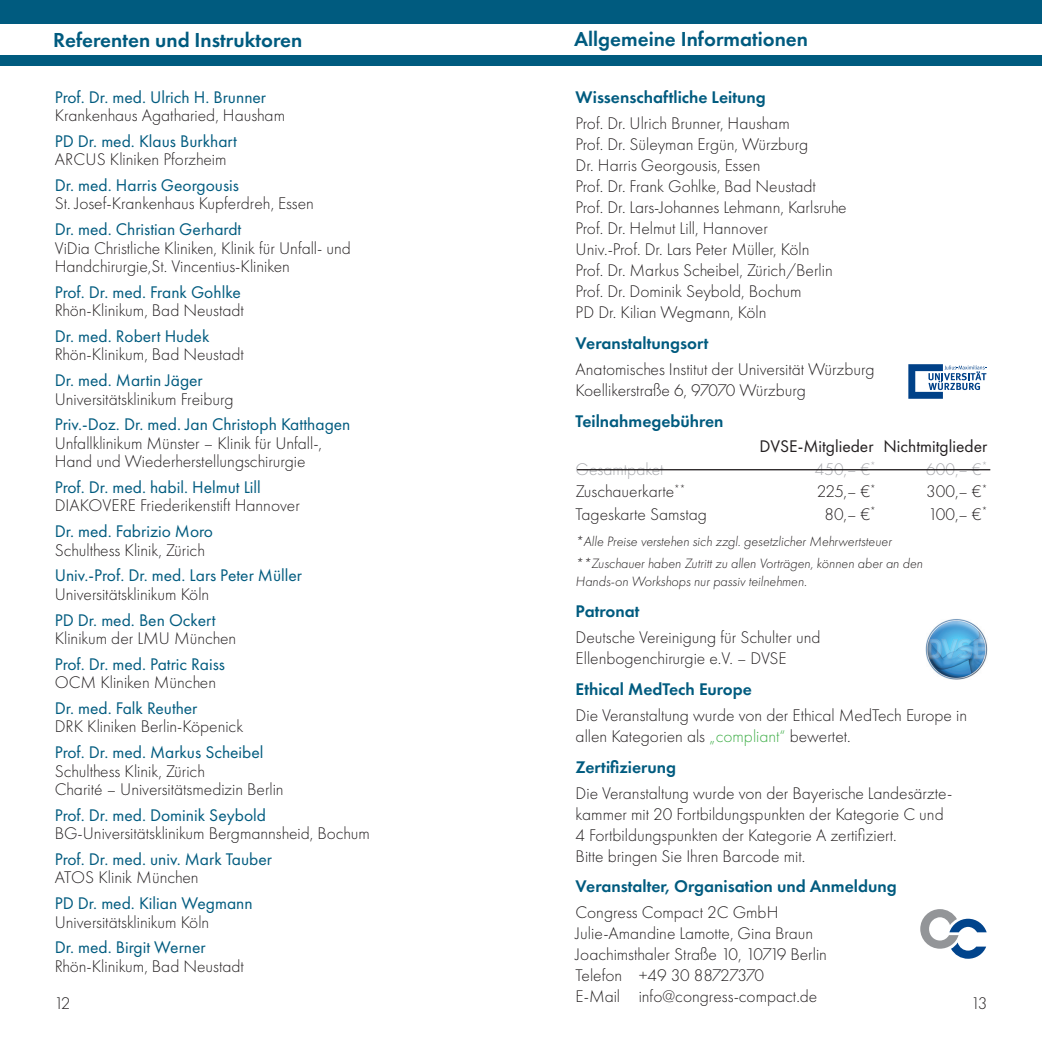
<style>
.page{position:relative;width:1042px;height:1042px;background:#fff}
.page>*{position:absolute;margin:0;border:0;box-sizing:border-box;transform-origin:0 0}
.Headline{font:600 21px "Futura PT";color:#005b7f}
.Fließtext{font:300 17.5px/21px "Futura PT";color:#231f20}
.Adresse{font:300 17.5px/18.4px "Futura PT";color:#231f20}
.Referent{font:17.5px "Futura PT";color:#005b7f}
.Headline-2{font:600 17.5px "Futura PT";color:#005b7f}
.Headline-3{font:17.5px "Futura PT";color:#231f20}
.Fließtext-2{font:300 17.5px "Futura PT";color:#a8a9ad}
.Fließtext-3{font:italic 300 14px/17.5px "Futura PT";color:#231f20}
.s1{color:#40ae49}
</style>
<div class="page">
<div style="left:0;top:0;width:1042px;height:65px;background:#005b7f"></div>
<div style="left:0;top:24px;width:1042px;height:31px;background:#fff"></div>
<svg style="left:920px;top:909px;width:66px;height:50px"></svg>
<svg style="left:908px;top:364px;width:78px;height:35px"></svg>
<img style="left:925px;top:619px;width:62px;height:61px">
<hr style="left:577px;top:469px;width:413px;height:1px;background:#231f20">
<p class="Headline" style="left:53px;top:27px;width:251px">Referenten und Instruktoren</p>
<p class="Headline" style="left:574px;top:26px;width:235px">Allgemeine Informationen</p>
<p class="Headline-2" style="left:576px;top:86px;width:192px">Wissenschaftliche Leitung</p>
<p class="Fließtext" style="left:576px;top:112px;width:216px">Prof. Dr. Ulrich Brunner, Hausham</p>
<p class="Fließtext" style="left:576px;top:133px;width:234px">Prof. Dr. Süleyman Ergün, Würzburg</p>
<p class="Fließtext" style="left:576px;top:154px;width:186px">Dr. Harris Georgousis, Essen</p>
<p class="Fließtext" style="left:576px;top:175px;width:242px">Prof. Dr. Frank Gohlke, Bad Neustadt</p>
<p class="Fließtext" style="left:576px;top:196px;width:273px">Prof. Dr. Lars-Johannes Lehmann, Karlsruhe</p>
<p class="Fließtext" style="left:576px;top:217px;width:194px">Prof. Dr. Helmut Lill, Hannover</p>
<p class="Fließtext" style="left:576px;top:238px;width:235px">Univ.-Prof. Dr. Lars Peter Müller, Köln</p>
<p class="Fließtext" style="left:576px;top:259px;width:259px">Prof. Dr. Markus Scheibel, Zürich/Berlin</p>
<p class="Fließtext" style="left:576px;top:280px;width:227px">Prof. Dr. Dominik Seybold, Bochum</p>
<p class="Fließtext" style="left:576px;top:301px;width:192px">PD Dr. Kilian Wegmann, Köln</p>
<p class="Headline-2" style="left:576px;top:332px;width:135px">Veranstaltungsort</p>
<p class="Fließtext" style="left:576px;top:358px;width:300px">Anatomisches Institut der Universität Würzburg</p>
<p class="Fließtext" style="left:576px;top:379px;width:232px">Koellikerstraße 6, 97070 Würzburg</p>
<p class="Headline-2" style="left:576px;top:410px;width:149px">Teilnahmegebühren</p>
<p class="Headline-3" style="left:759px;top:436px;width:229px">DVSE-Mitglieder Nichtmitglieder</p>
<p class="Fließtext-2" style="left:576px;top:459px;width:89px">Gesamtpaket</p>
<p class="Fließtext-2" style="left:815px;top:459px;width:63px">450,– €<sup>*</sup></p>
<p class="Fließtext-2" style="left:926px;top:459px;width:63px">600,– €<sup>*</sup></p>
<p class="Fließtext" style="left:576px;top:481px;width:111px">Zuschauerkarte<sup>**</sup></p>
<p class="Fließtext" style="left:816px;top:481px;width:61px">225,– €<sup>*</sup></p>
<p class="Fließtext" style="left:926px;top:481px;width:63px">300,– €<sup>*</sup></p>
<p class="Fließtext" style="left:576px;top:504px;width:133px">Tageskarte Samstag</p>
<p class="Fließtext" style="left:824px;top:504px;width:53px">80,– €<sup>*</sup></p>
<p class="Fließtext" style="left:928px;top:504px;width:61px">100,– €<sup>*</sup></p>
<p class="Fließtext-3" style="left:576px;top:532px;width:317px">*Alle Preise verstehen sich zzgl. gesetzlicher Mehrwertsteuer</p>
<p class="Fließtext-3" style="left:576px;top:555px;width:348px">**Zuschauer haben Zutritt zu allen Vorträgen, können aber an den<br>Hands-on Workshops nur passiv teilnehmen.</p>
<p class="Headline-2" style="left:576px;top:600px;width:65px">Patronat</p>
<p class="Fließtext" style="left:576px;top:626px;width:246px">Deutsche Vereinigung für Schulter und<br>Ellenbogenchirurgie e.V. – DVSE</p>
<p class="Headline-2" style="left:576px;top:678px;width:178px">Ethical MedTech Europe</p>
<p class="Fließtext" style="left:576px;top:704px;width:393px">Die Veranstaltung wurde von der Ethical MedTech Europe in allen Kategorien als <span class="s1">„compliant“</span> bewertet.</p>
<p class="Headline-2" style="left:576px;top:756px;width:102px">Zertifizierung</p>
<p class="Fließtext" style="left:576px;top:782px;width:376px">Die Veranstaltung wurde von der Bayerische Landesärzte&shy;kammer mit 20 Fortbildungspunkten der Kategorie C und 4 Fortbildungspunkten der Kategorie A zertifiziert.<br>Bitte bringen Sie Ihren Barcode mit.</p>
<p class="Headline-2" style="left:576px;top:875px;width:322px">Veranstalter, Organisation und Anmeldung</p>
<p class="Fließtext" style="left:576px;top:902px;width:204px">Congress Compact 2C GmbH</p>
<p class="Fließtext" style="left:576px;top:923px;width:239px">Julie-Amandine Lamotte, Gina Braun</p>
<p class="Fließtext" style="left:576px;top:944px;width:253px">Joachimsthaler Straße 10, 10719 Berlin</p>
<p class="Fließtext" style="left:576px;top:965px;width:190px">Telefon +49 30 88727370</p>
<p class="Fließtext" style="left:576px;top:986px;width:243px">E-Mail info@congress-compact.de</p>
<p class="Referent" style="left:55px;top:86px;width:213px">Prof. Dr. med. Ulrich H. Brunner</p>
<p class="Adresse" style="left:55px;top:106px;width:232px">Krankenhaus Agatharied, Hausham</p>
<p class="Referent" style="left:55px;top:131px;width:184px">PD Dr. med. Klaus Burkhart</p>
<p class="Adresse" style="left:55px;top:150px;width:173px">ARCUS Kliniken Pforzheim</p>
<p class="Referent" style="left:55px;top:175px;width:186px">Dr. med. Harris Georgousis</p>
<p class="Adresse" style="left:55px;top:195px;width:261px">St. Josef-Krankenhaus Kupferdreh, Essen</p>
<p class="Referent" style="left:55px;top:219px;width:188px">Dr. med. Christian Gerhardt</p>
<p class="Adresse" style="left:55px;top:239px;width:298px">ViDia Christliche Kliniken, Klinik für Unfall- und<br>Handchirurgie,St. Vincentius-Kliniken</p>
<p class="Referent" style="left:55px;top:282px;width:188px">Prof. Dr. med. Frank Gohlke</p>
<p class="Adresse" style="left:55px;top:301px;width:191px">Rhön-Klinikum, Bad Neustadt</p>
<p class="Referent" style="left:55px;top:326px;width:156px">Dr. med. Robert Hudek</p>
<p class="Adresse" style="left:55px;top:345px;width:191px">Rhön-Klinikum, Bad Neustadt</p>
<p class="Referent" style="left:55px;top:370px;width:150px">Dr. med. Martin Jäger</p>
<p class="Adresse" style="left:55px;top:390px;width:180px">Universitätsklinikum Freiburg</p>
<p class="Referent" style="left:55px;top:414px;width:297px">Priv.-Doz. Dr. med. Jan Christoph Katthagen</p>
<p class="Adresse" style="left:55px;top:434px;width:269px">Unfallklinikum Münster – Klinik für Unfall-,<br>Hand und Wiederherstellungschirurgie</p>
<p class="Referent" style="left:55px;top:477px;width:208px">Prof. Dr. med. habil. Helmut Lill</p>
<p class="Adresse" style="left:55px;top:496px;width:247px">DIAKOVERE Friederikenstift Hannover</p>
<p class="Referent" style="left:55px;top:521px;width:160px">Dr. med. Fabrizio Moro</p>
<p class="Adresse" style="left:55px;top:541px;width:152px">Schulthess Klinik, Zürich</p>
<p class="Referent" style="left:55px;top:565px;width:249px">Univ.-Prof. Dr. med. Lars Peter Müller</p>
<p class="Adresse" style="left:55px;top:585px;width:156px">Universitätsklinikum Köln</p>
<p class="Referent" style="left:55px;top:609px;width:162px">PD Dr. med. Ben Ockert</p>
<p class="Adresse" style="left:55px;top:629px;width:183px">Klinikum der LMU München</p>
<p class="Referent" style="left:55px;top:653px;width:172px">Prof. Dr. med. Patric Raiss</p>
<p class="Adresse" style="left:55px;top:673px;width:163px">OCM Kliniken München</p>
<p class="Referent" style="left:55px;top:698px;width:144px">Dr. med. Falk Reuther</p>
<p class="Adresse" style="left:55px;top:717px;width:190px">DRK Kliniken Berlin-Köpenick</p>
<p class="Referent" style="left:55px;top:742px;width:210px">Prof. Dr. med. Markus Scheibel</p>
<p class="Adresse" style="left:55px;top:762px;width:152px">Schulthess Klinik, Zürich</p>
<p class="Adresse" style="left:55px;top:780px;width:230px">Charité – Universitätsmedizin Berlin</p>
<p class="Referent" style="left:55px;top:804px;width:213px">Prof. Dr. med. Dominik Seybold</p>
<p class="Adresse" style="left:55px;top:824px;width:317px">BG-Universitätsklinikum Bergmannsheid, Bochum</p>
<p class="Referent" style="left:55px;top:849px;width:219px">Prof. Dr. med. univ. Mark Tauber</p>
<p class="Adresse" style="left:55px;top:868px;width:145px">ATOS Klinik München</p>
<p class="Referent" style="left:55px;top:893px;width:199px">PD Dr. med. Kilian Wegmann</p>
<p class="Adresse" style="left:55px;top:913px;width:156px">Universitätsklinikum Köln</p>
<p class="Referent" style="left:55px;top:937px;width:152px">Dr. med. Birgit Werner</p>
<p class="Adresse" style="left:55px;top:957px;width:191px">Rhön-Klinikum, Bad Neustadt</p>
<p class="Fließtext" style="left:54px;top:993px;width:18px">12</p>
<p class="Fließtext" style="left:971px;top:993px;width:18px">13</p>
</div>
